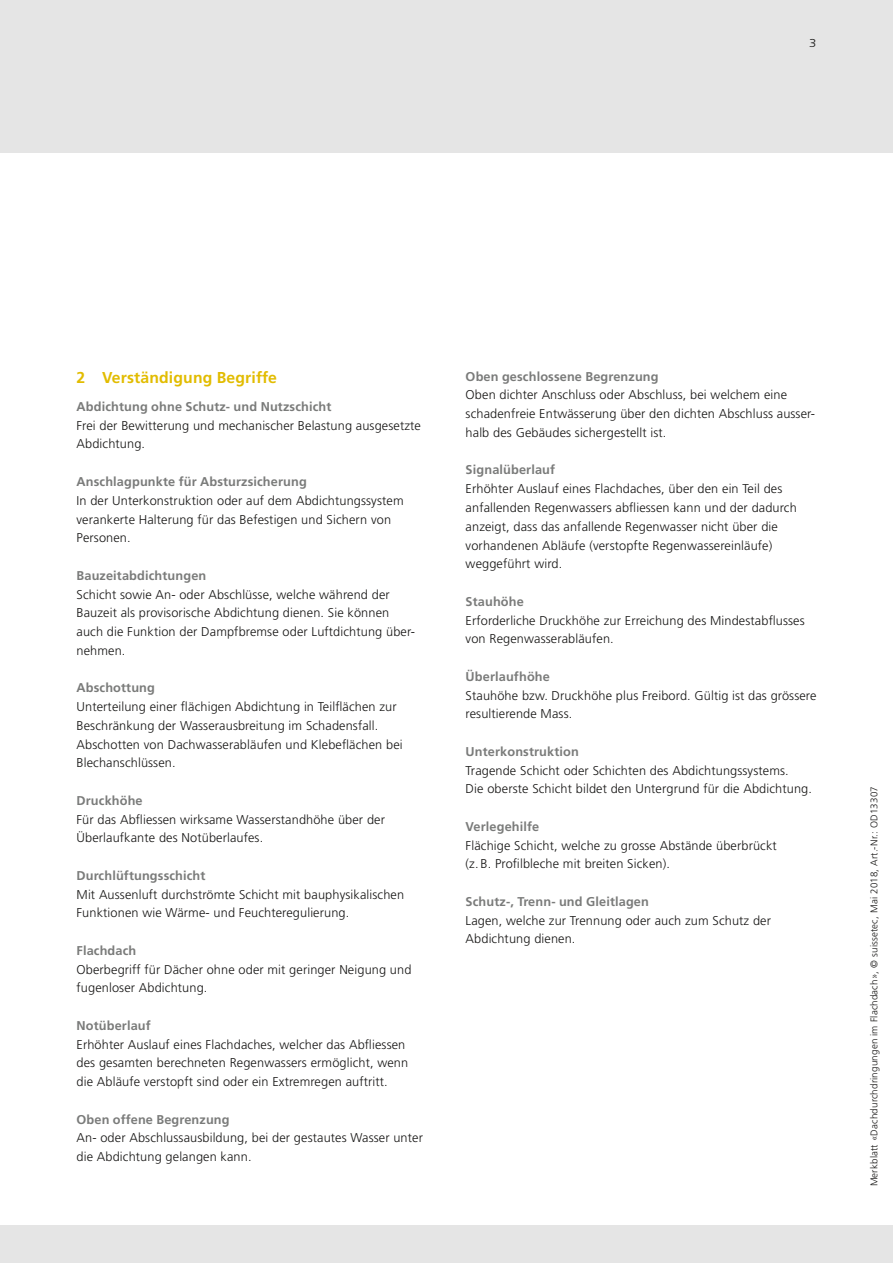
<style>
.page{position:relative;width:893px;height:1263px;background:#e5e5e5}
.page>*{position:absolute;margin:0;border:0;box-sizing:border-box;transform-origin:0 0}
.t1{font:700 15.75px "Frutiger LT Std";letter-spacing:.01em;color:#e2bc00}
.t2{font:300 12.75px/18.8px "Frutiger LT Std";letter-spacing:.01em;color:#181716}
.t3{font:700 12.75px "Frutiger LT Std";letter-spacing:.01em;color:#7a7b7a}
.t4{font:300 11.55px "Frutiger LT Std";color:#181716;scale:1.14 1}
.t5{font:300 9.75px "Frutiger LT Std";letter-spacing:.02em;color:#181716}
</style>
<div class="page">
<div style="left:0;top:153px;width:893px;height:1072px;background:#fff"></div>
<p class="t4" style="left:809px;top:36px;width:8px">3</p>
<p class="t1" style="left:77px;top:368px;width:202px">2 Verständigung Begriffe</p>
<p class="t3" style="left:77px;top:399px;width:256px">Abdichtung ohne Schutz- und Nutzschicht</p>
<p class="t2" style="left:77px;top:416px;width:346px">Frei der Bewitterung und mechanischer Belastung ausgesetzte<br>Abdichtung.</p>
<p class="t3" style="left:77px;top:474px;width:232px">Anschlagpunkte für Absturzsicherung</p>
<p class="t2" style="left:77px;top:491px;width:329px">In der Unterkonstruktion oder auf dem Abdichtungssystem verankerte Halterung für das Befestigen und Sichern von<br>Personen.</p>
<p class="t3" style="left:77px;top:568px;width:131px">Bauzeitabdichtungen</p>
<p class="t2" style="left:77px;top:585px;width:340px">Schicht sowie An- oder Abschlüsse, welche während der Bauzeit als provisorische Abdichtung dienen. Sie können auch die Funktion der Dampfbremse oder Luftdichtung über&shy;nehmen.</p>
<p class="t3" style="left:77px;top:680px;width:80px">Abschottung</p>
<p class="t2" style="left:77px;top:697px;width:328px">Unterteilung einer flächigen Abdichtung in Teilflächen zur Beschränkung der Wasserausbreitung im Schadensfall.<br>Abschotten von Dachwasserabläufen und Klebeflächen bei Blechanschlüssen.</p>
<p class="t3" style="left:77px;top:793px;width:68px">Druckhöhe</p>
<p class="t2" style="left:77px;top:810px;width:310px">Für das Abfliessen wirksame Wasserstandhöhe über der<br>Überlaufkante des Notüberlaufes.</p>
<p class="t3" style="left:77px;top:868px;width:130px">Durchlüftungsschicht</p>
<p class="t2" style="left:77px;top:885px;width:329px">Mit Aussenluft durchströmte Schicht mit bauphysikalischen<br>Funktionen wie Wärme- und Feuchteregulierung.</p>
<p class="t3" style="left:77px;top:943px;width:61px">Flachdach</p>
<p class="t2" style="left:77px;top:960px;width:336px">Oberbegriff für Dächer ohne oder mit geringer Neigung und fugenloser Abdichtung.</p>
<p class="t3" style="left:77px;top:1018px;width:76px">Notüberlauf</p>
<p class="t2" style="left:77px;top:1035px;width:333px">Erhöhter Auslauf eines Flachdaches, welcher das Abfliessen des gesamten berechneten Regenwassers ermöglicht, wenn die Abläufe verstopft sind oder ein Extremregen auftritt.</p>
<p class="t3" style="left:77px;top:1112px;width:155px">Oben offene Begrenzung</p>
<p class="t2" style="left:77px;top:1129px;width:348px">An- oder Abschlussausbildung, bei der gestautes Wasser unter die Abdichtung gelangen kann.</p>
<p class="t3" style="left:466px;top:369px;width:195px">Oben geschlossene Begrenzung</p>
<p class="t2" style="left:466px;top:386px;width:351px">Oben dichter Anschluss oder Abschluss, bei welchem eine schadenfreie Entwässerung über den dichten Abschluss ausser&shy;halb des Gebäudes sichergestellt ist.</p>
<p class="t3" style="left:466px;top:462px;width:91px">Signalüberlauf</p>
<p class="t2" style="left:466px;top:480px;width:333px">Erhöhter Auslauf eines Flachdaches, über den ein Teil des anfallenden Regenwassers abfliessen kann und der dadurch anzeigt, dass das anfallende Regenwasser nicht über die vorhandenen Abläufe (verstopfte Regenwassereinläufe) weggeführt wird.</p>
<p class="t3" style="left:466px;top:594px;width:60px">Stauhöhe</p>
<p class="t2" style="left:466px;top:611px;width:341px">Erforderliche Druckhöhe zur Erreichung des Mindestabflusses von Regenwasserabläufen.</p>
<p class="t3" style="left:466px;top:669px;width:86px">Überlaufhöhe</p>
<p class="t2" style="left:466px;top:686px;width:352px">Stauhöhe bzw. Druckhöhe plus Freibord. Gültig ist das grössere resultierende Mass.</p>
<p class="t3" style="left:466px;top:744px;width:115px">Unterkonstruktion</p>
<p class="t2" style="left:466px;top:761px;width:348px">Tragende Schicht oder Schichten des Abdichtungssystems.<br>Die oberste Schicht bildet den Untergrund für die Abdichtung.</p>
<p class="t3" style="left:466px;top:819px;width:75px">Verlegehilfe</p>
<p class="t2" style="left:466px;top:836px;width:313px">Flächige Schicht, welche zu grosse Abstände überbrückt (z. B. Profilbleche mit breiten Sicken).</p>
<p class="t3" style="left:466px;top:894px;width:185px">Schutz-, Trenn- und Gleitlagen</p>
<p class="t2" style="left:466px;top:911px;width:307px">Lagen, welche zur Trennung oder auch zum Schutz der<br>Abdichtung dienen.</p>
<p class="t5" style="left:869px;top:1186px;width:402px;rotate:-90deg">Merkblatt «Dachdurchdringungen im Flachdach», © suissetec, Mai 2018, Art.-Nr.: OD13307</p>
</div>
